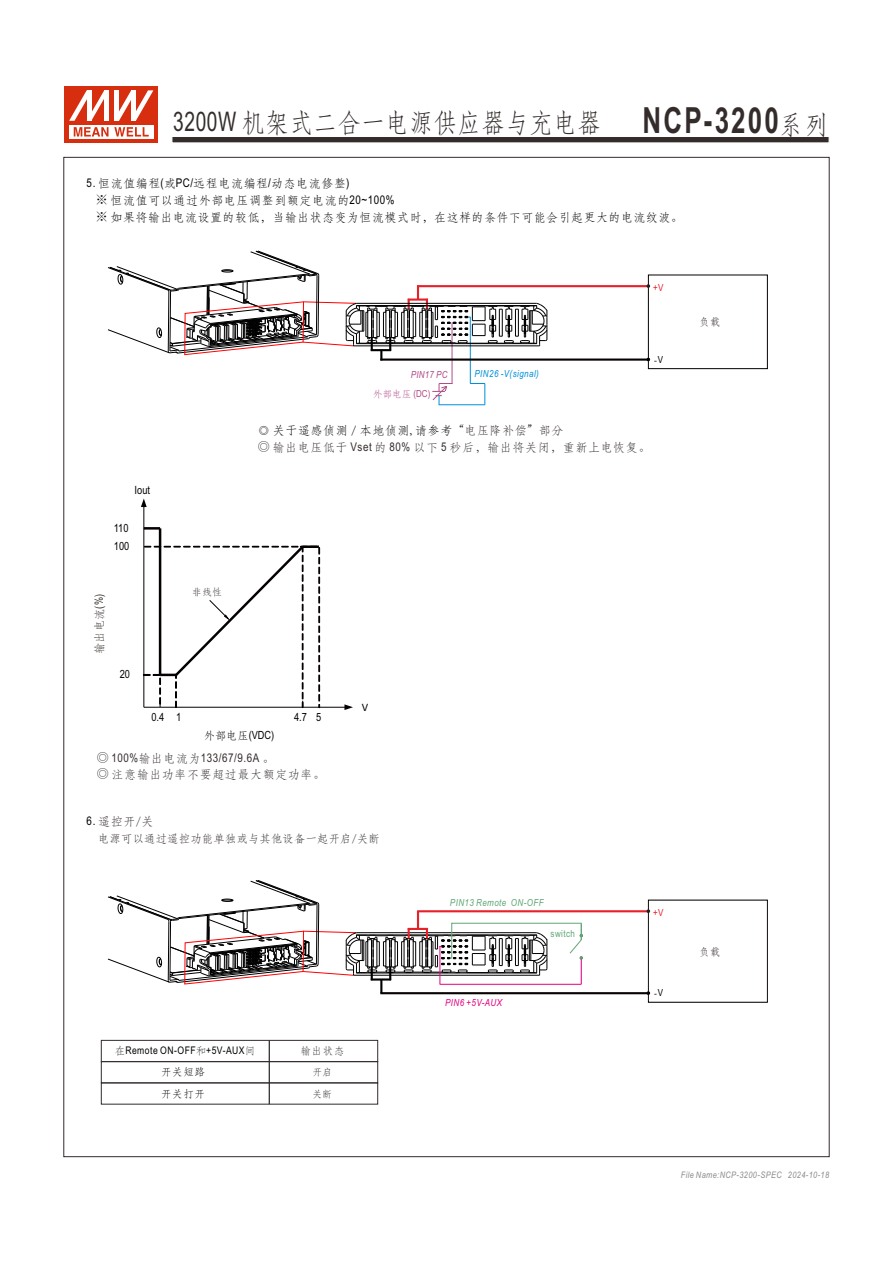
<style>
.page{position:relative;width:893px;height:1263px;background:#fff}
.page>*{position:absolute;margin:0;border:0;box-sizing:border-box;transform-origin:0 0}
.t1{font:700 36px "Arial Narrow";letter-spacing:.07em;color:#332c2b;scale:.88 1}
.t2{font:27px "ST Fangsong";letter-spacing:.025em;color:#332c2b;scale:.87 1}
.t3{font:12px/17.4px "ST Fangsong";letter-spacing:.035em;color:#000}
.t4{font:12px/17px "ST Fangsong";letter-spacing:.05em;color:#332c2b}
.t5{font:12px "Arial Narrow";letter-spacing:.045em;color:#332c2b}
.t6{font:11.4px "Arial Narrow";color:#050100}
.t7{font:11.4px "Calibri";color:#050100}
.t8{font:11.25px "ST Fangsong";letter-spacing:.025em;color:#332c2b}
.t9{font:11.25px "Arial Narrow";color:#050100}
.t10{font:10.5px "Arial Narrow";letter-spacing:.045em;color:#000}
.t11{font:10.5px/21.3px "ST Fangsong";letter-spacing:.05em;color:#000}
.t12{font:10.5px "ST Fangsong";letter-spacing:.05em;color:#332c2b}
.t13{font:9.9px "ST Fangsong";color:#332c2b}
.t14{font:italic 9.75px "Arial Narrow";letter-spacing:.045em;color:#5fa776}
.t15{font:italic 9.75px "Arial Narrow";letter-spacing:.045em;color:#008fd7}
.t16{font:italic 9.75px "Arial Narrow";letter-spacing:.045em;color:#e40082}
.t17{font:9.75px "ST Fangsong";color:#b04b87}
.t18{font:italic 9.75px "Arial Narrow";letter-spacing:.025em;color:#b04b87}
.t19{font:9.75px "Arial Narrow";letter-spacing:.045em;color:#5fa776}
.t20{font:9.75px/21.3px "ST Fangsong";color:#332c2b}
.t21{font:9.75px "Ming Li U";color:#050100}
.t22{font:9.75px "Arial Narrow";color:#e62129}
.t23{font:italic 9px "Arial Narrow";letter-spacing:.045em;color:#8b8b8c}
.s1{font-family:"Arial Narrow"}
.s2{font-family:"ST Fangsong";font-weight:400;font-size:27px}
.s3{font-family:"Inn Ming";font-weight:500}
.s4{color:#000}
.s5{font-family:"Inn Ming";font-weight:500;color:#000}
.s6{font-family:"ST Fangsong"}
.s7{font-family:"Inn Ming";font-weight:500;color:#050100}
.s8{font-family:"Arial Narrow";color:#000}
.s9{font-family:"ST Fangsong";color:#332c2b}
</style>
<div class="page">
<svg style="left:172px;top:137px;width:657px;height:6px;background:#494342"></svg>
<svg style="left:269px;top:1042px;width:1px;height:60px"></svg>
<div style="left:101px;top:1040px;width:277px;height:22px;border:1px solid #332c2b"></div>
<div style="left:101px;top:1061px;width:277px;height:22px;border:1px solid #332c2b"></div>
<div style="left:101px;top:1082px;width:277px;height:22px;border:1px solid #332c2b"></div>
<div style="left:65px;top:87px;width:93px;height:56px;background:#d62e0f"></div>
<svg style="left:69px;top:125px;width:84px;height:13px"></svg>
<svg style="left:74px;top:127px;width:75px;height:9px"></svg>
<svg style="left:69px;top:90px;width:84px;height:31px"></svg>
<hr style="left:144px;top:707px;width:201px;height:1px;background:#050100">
<svg style="left:344px;top:704px;width:9px;height:6px"></svg>
<hr style="left:143px;top:506px;width:1px;height:201px;background:#050100">
<svg style="left:141px;top:498px;width:6px;height:9px"></svg>
<hr style="left:144px;top:527px;width:16px;height:3px;background:#050100">
<hr style="left:159px;top:528px;width:2px;height:147px;background:#050100">
<svg style="left:143px;top:543px;width:177px;height:165px"></svg>
<hr style="left:439px;top:404px;width:46px;height:1px;background:#008fd7">
<svg style="left:470px;top:383px;width:15px;height:22px"></svg>
<svg style="left:432px;top:383px;width:20px;height:22px"></svg>
<hr style="left:452px;top:323px;width:1px;height:61px;background:#b04b87">
<hr style="left:470px;top:317px;width:1px;height:66px;background:#008fd7">
<hr style="left:380px;top:358px;width:268px;height:3px;background:#050100">
<hr style="left:417px;top:285px;width:231px;height:2px;background:#e62129">
<div style="left:648px;top:275px;width:120px;height:94px;border:1px solid #050100"></div>
<svg style="left:647px;top:284px;width:3px;height:4px"></svg>
<svg style="left:107px;top:250px;width:441px;height:110px"></svg>
<hr style="left:440px;top:984px;width:141px;height:1px;background:#e40082">
<hr style="left:380px;top:979px;width:3px;height:14px;background:#000">
<svg style="left:107px;top:880px;width:476px;height:104px"></svg>
<hr style="left:380px;top:992px;width:268px;height:2px;background:#050100">
<hr style="left:417px;top:910px;width:231px;height:2px;background:#e62129">
<div style="left:648px;top:900px;width:120px;height:102px;border:1px solid #050100"></div>
<svg style="left:647px;top:909px;width:3px;height:4px"></svg>
<h2 class="t2" style="left:173px;top:109px;width:493px"><span class="s1">3200W</span> 机架式二合一电源供应器与充电器</h2>
<h1 class="t1" style="left:643px;top:106px;width:212px">NCP-3200<span class="s2">系列</span></h1>
<p class="t3" style="left:96px;top:174px;width:588px;text-indent:-9px"><span class="s1">5.</span> 恒流值编程<span class="s1">(</span>或<span class="s1">PC/</span>远程电流编程<span class="s1">/</span>动态电流修整<span class="s1">)<br></span><span class="s3">※</span> 恒流值可以通过外部电压调整到额定电流的<span class="s1">20~100%<br></span><span class="s3">※</span> 如果将输出电流设置的较低，当输出状态变为恒流模式时，在这样的条件下可能会引起更大的电流纹波。</p>
<p class="t22" style="left:653px;top:283px;width:12px">+V</p>
<p class="t6" style="left:135px;top:486px;width:17px">Iout</p>
<p class="t6" style="left:114px;top:524px;width:16px">110</p>
<p class="t6" style="left:114px;top:542px;width:17px">100</p>
<p class="t18" style="left:411px;top:371px;width:38px">PIN17 PC</p>
<p class="t15" style="left:475px;top:370px;width:66px">PIN26 -V(signal)</p>
<p class="t17" style="left:373px;top:389px;width:59px">外部电压 <span class="s1">(DC)</span></p>
<p class="t4" style="left:258px;top:422px;width:394px">◎ <span class="s4">关于遥感侦测 / 本地侦测, 请参考“</span>电压降补偿<span class="s4">”</span>部分<br><span class="s5">◎</span> 输出电压低于 <span class="s1">Vset</span> 的 <span class="s1">80%</span> 以下 <span class="s1">5</span> 秒后，输出将关闭，重新上电恢复。</p>
<p class="t21" style="left:653px;top:355px;width:12px">-<span class="s1">V</span></p>
<p class="t8" style="left:94px;top:654px;width:62px;rotate:-90deg">输出电流<span class="s1">(%)</span></p>
<p class="t6" style="left:120px;top:670px;width:12px">20</p>
<p class="t13" style="left:192px;top:587px;width:32px">非线性</p>
<p class="t6" style="left:151px;top:713px;width:31px">0.4 1</p>
<p class="t6" style="left:294px;top:713px;width:29px">4.7 5</p>
<p class="t9" style="left:204px;top:730px;width:72px"><span class="s6">外部电压</span>(VDC)</p>
<p class="t5" style="left:97px;top:753px;width:179px"><span class="s7">◎</span> 100%<span class="s6">输出电流为</span>133/67/9.6A <span class="s6">。</span></p>
<p class="t4" style="left:97px;top:766px;width:230px"><span class="s7">◎</span> 注意输出功率不要超过最大额定功率。</p>
<p class="t7" style="left:362px;top:702px;width:8px">V</p>
<p class="t4" style="left:87px;top:813px;width:68px"><span class="s8">6.</span> 遥控开/关</p>
<p class="t8" style="left:98px;top:833px;width:283px">电源可以通过遥控功能单独或与其他设备一起开启/关断</p>
<p class="t10" style="left:115px;top:1046px;width:142px"><span class="s9">在</span>Remote ON-OFF<span class="s9">和</span>+5V-AUX<span class="s9">间</span></p>
<p class="t11" style="left:161px;top:1061px;width:45px">开关短路开关打开</p>
<p class="t12" style="left:301px;top:1046px;width:45px">输出状态</p>
<p class="t20" style="left:312px;top:1062px;width:21px">开启关断</p>
<p class="t14" style="left:450px;top:899px;width:95px">PIN13 Remote ON-OFF</p>
<p class="t16" style="left:445px;top:999px;width:59px">PIN6 +5V-AUX</p>
<p class="t19" style="left:551px;top:930px;width:26px">switch</p>
<p class="t22" style="left:653px;top:908px;width:12px">+V</p>
<p class="t21" style="left:653px;top:988px;width:12px">-<span class="s1">V</span></p>
<p class="t12" style="left:699px;top:317px;width:23px">负载</p>
<p class="t12" style="left:699px;top:946px;width:23px">负载</p>
<p class="t23" style="left:681px;top:1171px;width:150px">File Name:NCP-3200-SPEC 2024-10-18</p>
</div>
